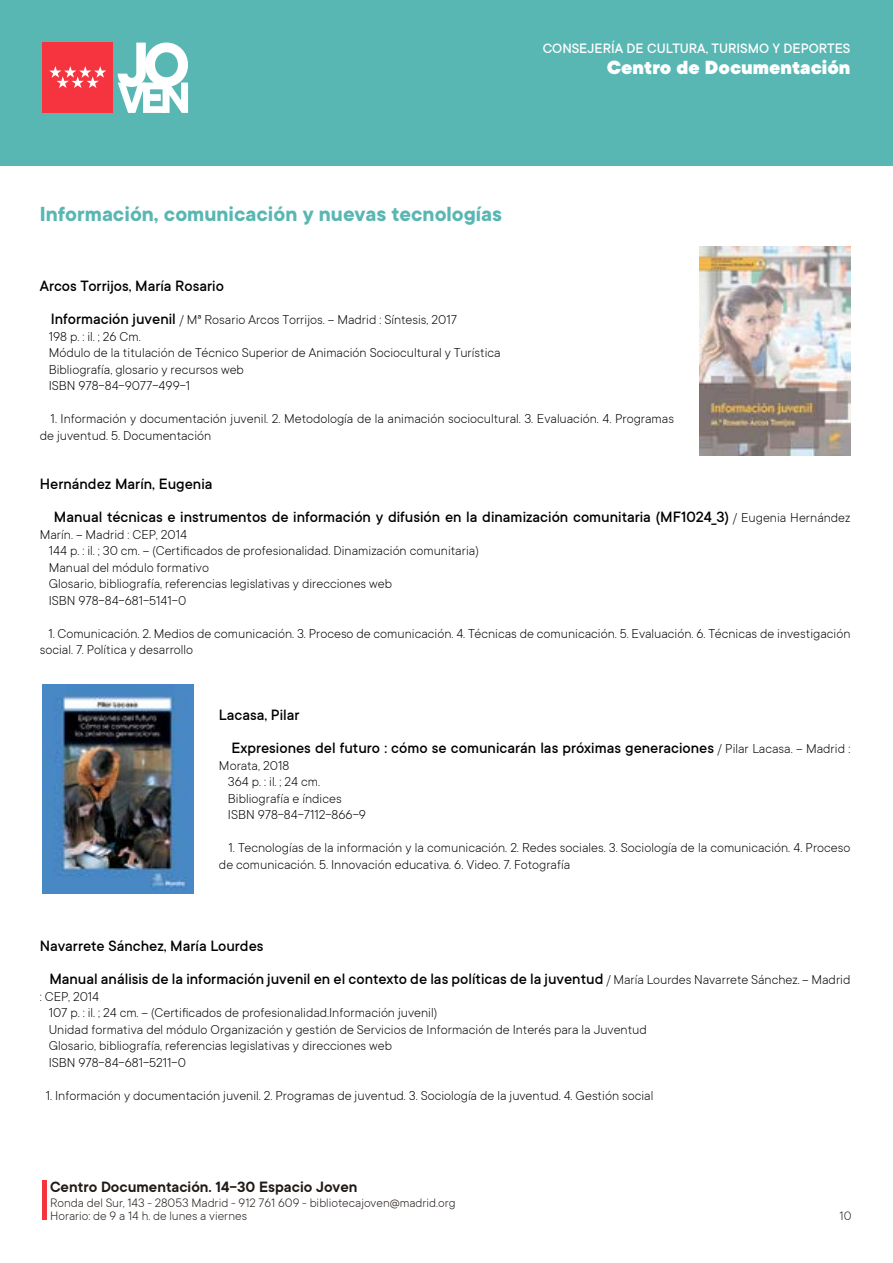
<style>
.page{position:relative;width:893px;height:1263px;background:#fff}
.page>*{position:absolute;margin:0;border:0;box-sizing:border-box;transform-origin:0 0}
.t1{font:700 22.5px "TT Commons";color:#59b7b3}
.t2{font:900 21px "TT Commons";color:#fff}
.t3{font:500 16.5px/33px "TT Commons";color:#000}
.t4{font:600 16.5px "TT Commons";color:#211915}
.t5{font:500 15px "TT Commons";color:#fff}
.t6{font:300 14.25px/16.5px "TT Commons";color:#000}
.t7{font:300 13.5px/13.5px "TT Commons";color:#211915}
.s1{font-weight:500;font-size:16.5px}
.s2{font-weight:300;font-size:14.25px}
</style>
<div class="page">
<div style="left:0;top:0;width:893px;height:166px;background:#59b7b3"></div>
<div style="left:43px;top:43px;width:70px;height:70px;background:#f6343f"></div>
<svg style="left:49px;top:66px;width:57px;height:22px"></svg>
<svg style="left:118px;top:43px;width:70px;height:70px"></svg>
<hr style="left:43px;top:1180px;width:4px;height:40px;background:#f6343f">
<img style="left:699px;top:247px;width:151px;height:208px">
<img style="left:43px;top:685px;width:150px;height:208px">
<p class="t5" style="left:543px;top:40px;width:309px">CONSEJERÍA DE CULTURA, TURISMO Y DEPORTES</p>
<h2 class="t2" style="left:607px;top:56px;width:245px">Centro de Documentación</h2>
<h1 class="t1" style="left:40px;top:201px;width:464px">Información, comunicación y nuevas tecnologías</h1>
<p class="t3" style="left:40px;top:270px;width:186px">Arcos Torrijos, María Rosario</p>
<p class="t6" style="left:49px;top:311px;width:453px"><span class="s1">Información juvenil</span> / Mª Rosario Arcos Torrijos. -- Madrid : Síntesis, 2017<br>198 p. : il. ; 26 Cm.<br>Módulo de la titulación de Técnico Superior de Animación Sociocultural y Turística Bibliografía, glosario y recursos web<br>ISBN 978-84-9077-499-1</p>
<p class="t6" style="left:40px;top:410px;width:636px;text-indent:11px">1. Información y documentación juvenil. 2. Metodología de la animación sociocultural. 3. Evaluación. 4. Programas de juventud. 5. Documentación</p>
<p class="t3" style="left:54px;top:468px;width:798px;text-indent:-14px">Hernández Marín, Eugenia<br>Manual técnicas e instrumentos de información y difusión en la dinamización comunitaria (MF1024_3) <span class="s2">/ Eugenia Hernández</span></p>
<p class="t6" style="left:49px;top:526px;width:432px;text-indent:-9px">Marín. -- Madrid : CEP, 2014<br>144 p. : il. ; 30 cm. -- (Certificados de profesionalidad. Dinamización comunitaria)<br>Manual del módulo formativo<br>Glosario, bibliografía, referencias legislativas y direcciones web<br>ISBN 978-84-681-5141-0</p>
<p class="t6" style="left:40px;top:625px;width:812px;text-indent:9px">1. Comunicación. 2. Medios de comunicación. 3. Proceso de comunicación. 4. Técnicas de comunicación. 5. Evaluación. 6. Técnicas de investigación social. 7. Política y desarrollo</p>
<p class="t3" style="left:231px;top:699px;width:621px;text-indent:-12px">Lacasa, Pilar<br>Expresiones del futuro : cómo se comunicarán las próximas generaciones <span class="s2">/ Pilar Lacasa. -- Madrid :</span></p>
<p class="t6" style="left:228px;top:757px;width:140px;text-indent:-9px">Morata, 2018<br>364 p. : il. ; 24 cm.<br>Bibliografía e índices<br>ISBN 978-84-7112-866-9</p>
<p class="t6" style="left:219px;top:839px;width:633px;text-indent:10px">1. Tecnologías de la información y la comunicación. 2. Redes sociales. 3. Sociología de la comunicación. 4. Proceso de comunicación. 5. Innovación educativa. 6. Video. 7. Fotografía</p>
<p class="t3" style="left:49px;top:930px;width:803px;text-indent:-10px">Navarrete Sánchez, María Lourdes<br>Manual análisis de la información juvenil en el contexto de las políticas de la juventud <span class="s2">/ María Lourdes Navarrete Sánchez. -- Madrid</span></p>
<p class="t6" style="left:49px;top:988px;width:599px;text-indent:-9px">: CEP, 2014<br>107 p. : il. ; 24 cm. -- (Certificados de profesionalidad.Información juvenil)<br>Unidad formativa del módulo Organización y gestión de Servicios de Información de Interés para la Juventud Glosario, bibliografía, referencias legislativas y direcciones web<br>ISBN 978-84-681-5211-0</p>
<p class="t6" style="left:46px;top:1087px;width:609px">1. Información y documentación juvenil. 2. Programas de juventud. 3. Sociología de la juventud. 4. Gestión social</p>
<p class="t4" style="left:50px;top:1178px;width:309px">Centro Documentación. 14-30 Espacio Joven</p>
<p class="t7" style="left:50px;top:1196px;width:407px">Ronda del Sur, 143 - 28053 Madrid - 912 761 609 - bibliotecajoven@madrid.org<br>Horario: de 9 a 14 h. de lunes a viernes</p>
<p class="t7" style="left:839px;top:1209px;width:13px">10</p>
</div>
